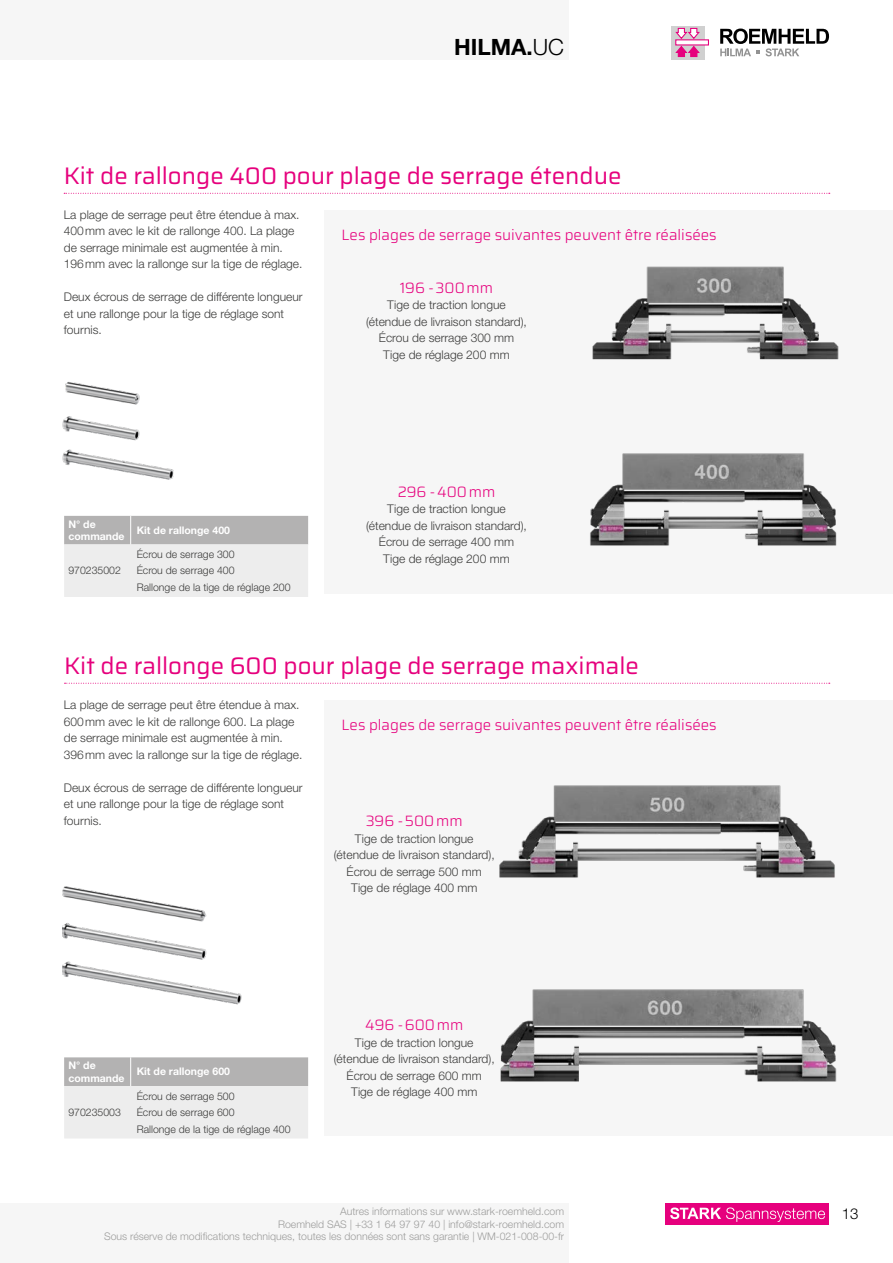
<style>
.page{position:relative;width:893px;height:1263px;background:#fff}
.page>*{position:absolute;margin:0;border:0;box-sizing:border-box;transform-origin:0 0}
.t1{font:24px "Saira";color:#e6007d}
.t2{font:700 22.5px "Helvetica Neue LT Std";color:#000}
.t3{font:300 15px "Saira";color:#e6007d}
.t4{font:300 15px "Helvetica Neue LT Pro";color:#000}
.t5{font:300 12px/16.5px "Helvetica Neue LT Std";color:#3c3c3b}
.t6{font:300 10.5px/12.6px "Helvetica Neue LT Pro";color:#9d9d9c;text-align:right}
.t7{font:300 10.5px/16.5px "Helvetica Neue LT Std";color:#3c3c3b}
.t8{font:700 10.5px/12.6px "Helvetica Neue LT Pro";color:#fff}
.s1{font-family:"Helvetica Neue LT Pro";font-weight:300}
</style>
<div class="page">
<div style="left:665px;top:1203px;width:164px;height:22px;background:#e6007d"></div>
<svg style="left:670px;top:1207px;width:155px;height:15px"></svg>
<div style="left:671px;top:26px;width:34px;height:33px;background:#d0d0d0"></div>
<svg style="left:675px;top:39px;width:34px;height:7px"></svg>
<svg style="left:675px;top:27px;width:26px;height:31px"></svg>
<svg style="left:720px;top:29px;width:109px;height:27px"></svg>
<div style="left:0;top:0;width:568px;height:60px;background:#f6f6f6"></div>
<div style="left:0;top:1203px;width:568px;height:60px;background:#f6f6f6"></div>
<div style="left:325px;top:210px;width:568px;height:383px;background:#f6f6f6"></div>
<div style="left:325px;top:700px;width:568px;height:435px;background:#f6f6f6"></div>
<svg style="left:64px;top:193px;width:766px;height:1px"></svg>
<svg style="left:65px;top:683px;width:765px;height:1px"></svg>
<svg style="left:64px;top:516px;width:244px;height:81px;background:#d8d8d8"></svg>
<svg style="left:64px;top:1057px;width:244px;height:81px;background:#d8d8d8"></svg>
<img style="left:592px;top:266px;width:247px;height:94px">
<img style="left:590px;top:453px;width:247px;height:93px">
<img style="left:499px;top:785px;width:336px;height:93px">
<img style="left:500px;top:989px;width:337px;height:93px">
<img style="left:63px;top:886px;width:179px;height:119px">
<img style="left:62px;top:381px;width:112px;height:99px">
<h2 class="t2" style="left:454px;top:33px;width:111px">HILMA.<span class="s1">UC</span></h2>
<h1 class="t1" style="left:64px;top:158px;width:559px">Kit de rallonge 400 pour plage de serrage étendue</h1>
<p class="t5" style="left:64px;top:206px;width:240px">La plage de serrage peut être étendue à max.<br>400mm avec le kit de rallonge 400. La plage de serrage minimale est augmentée à min.<br>196mm avec la rallonge sur la tige de réglage.</p>
<p class="t5" style="left:64px;top:288px;width:240px">Deux écrous de serrage de différente longueur et une rallonge pour la tige de réglage sont fournis.</p>
<p class="t3" style="left:342px;top:223px;width:377px">Les plages de serrage suivantes peuvent être réalisées</p>
<p class="t3" style="left:400px;top:276px;width:95px">196 -300mm</p>
<p class="t5" style="left:366px;top:297px;width:162px;text-align:center">Tige de traction longue (étendue de livraison standard),<br>Écrou de serrage 300 mm<br>Tige de réglage 200 mm</p>
<p class="t8" style="left:68px;top:517px;width:58px">N° de commande</p>
<p class="t8" style="left:137px;top:524px;width:95px">Kit de rallonge 400</p>
<p class="t7" style="left:68px;top:562px;width:54px">970235002</p>
<p class="t7" style="left:137px;top:546px;width:155px">Écrou de serrage 300<br>Écrou de serrage 400<br>Rallonge de la tige de réglage 200</p>
<p class="t3" style="left:398px;top:480px;width:99px">296 -400mm</p>
<p class="t5" style="left:366px;top:500px;width:162px;text-align:center">Tige de traction longue (étendue de livraison standard),<br>Écrou de serrage 400 mm<br>Tige de réglage 200 mm</p>
<h1 class="t1" style="left:64px;top:648px;width:576px">Kit de rallonge 600 pour plage de serrage maximale</h1>
<p class="t5" style="left:64px;top:696px;width:240px">La plage de serrage peut être étendue à max.<br>600mm avec le kit de rallonge 600. La plage de serrage minimale est augmentée à min.<br>396mm avec la rallonge sur la tige de réglage.</p>
<p class="t5" style="left:64px;top:779px;width:240px">Deux écrous de serrage de différente longueur et une rallonge pour la tige de réglage sont fournis.</p>
<p class="t3" style="left:342px;top:714px;width:377px">Les plages de serrage suivantes peuvent être réalisées</p>
<p class="t3" style="left:366px;top:810px;width:99px">396 -500mm</p>
<p class="t5" style="left:334px;top:830px;width:162px;text-align:center">Tige de traction longue (étendue de livraison standard),<br>Écrou de serrage 500 mm<br>Tige de réglage 400 mm</p>
<p class="t8" style="left:68px;top:1059px;width:58px">N° de commande</p>
<p class="t8" style="left:137px;top:1065px;width:95px">Kit de rallonge 600</p>
<p class="t7" style="left:68px;top:1104px;width:54px">970235003</p>
<p class="t7" style="left:137px;top:1087px;width:155px">Écrou de serrage 500<br>Écrou de serrage 600<br>Rallonge de la tige de réglage 400</p>
<p class="t3" style="left:365px;top:1014px;width:100px">496 -600mm</p>
<p class="t5" style="left:334px;top:1034px;width:162px;text-align:center">Tige de traction longue (étendue de livraison standard),<br>Écrou de serrage 600 mm<br>Tige de réglage 400 mm</p>
<p class="t6" style="left:104px;top:1205px;width:461px">Autres informations sur www.stark-roemheld.com<br>Roemheld SAS | +33 1 64 97 97 40 | info@stark-roemheld.com<br>Sous réserve de modifications techniques, toutes les données sont sans garantie | WM-021-008-00-fr</p>
<p class="t4" style="left:842px;top:1205px;width:18px">13</p>
</div>
